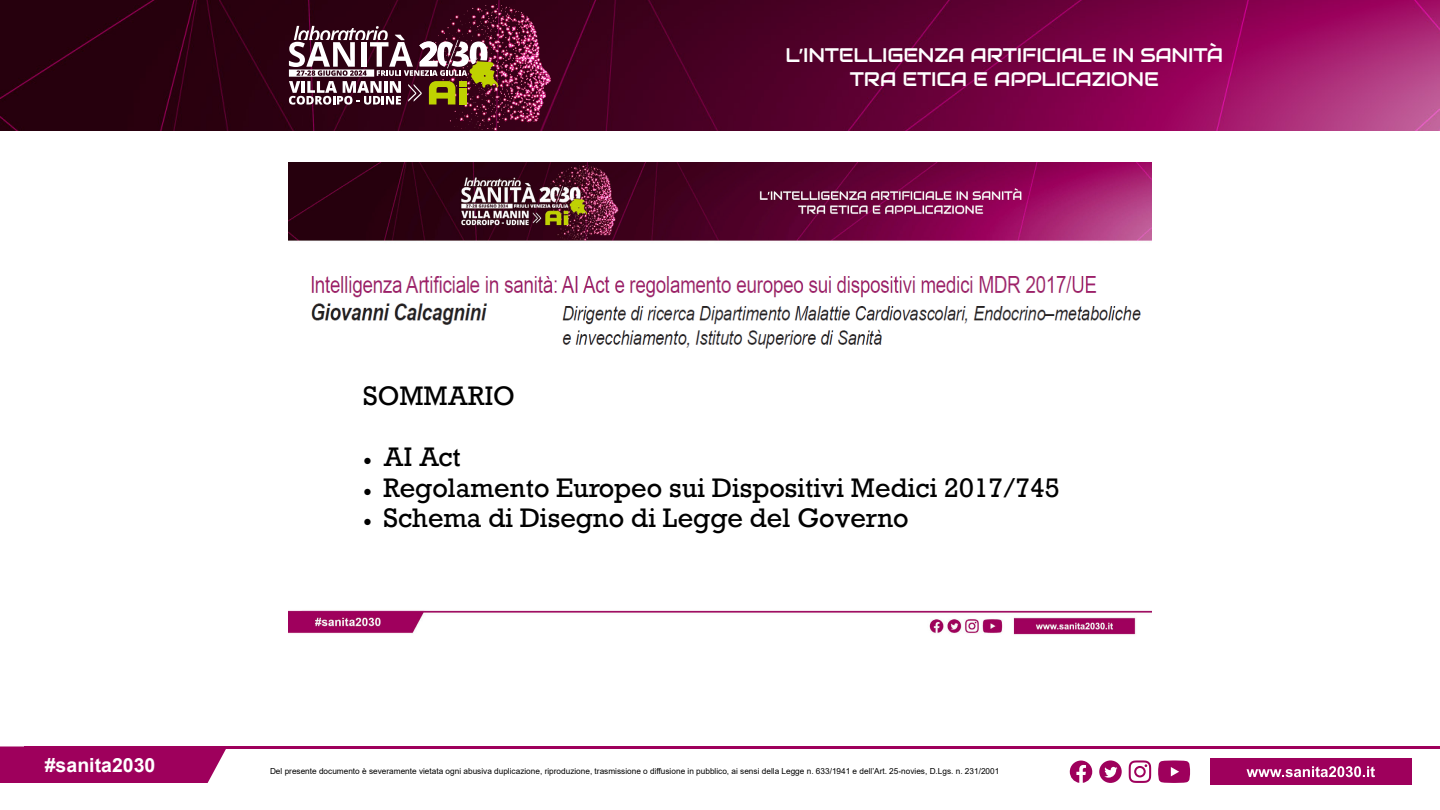
<style>
.page{position:relative;width:1440px;height:810px;background:#fff}
.page>*{position:absolute;margin:0;border:0;box-sizing:border-box;transform-origin:0 0}
.t1{font:25.2px "Rockwell";color:#000}
.t2{font:19.65px/23.6px "Audiowide";letter-spacing:-.01em;color:#fff;text-align:center}
.t3{font:700 19.5px "Arial";color:#fff}
.t4{font:8.25px "Arial";color:#000}
.s1{font-family:"Arial"}
</style>
<div class="page">
<img style="left:0;top:0;width:1440px;height:130px">
<img style="left:368px;top:0;width:189px;height:130px">
<svg style="left:289px;top:26px;width:209px;height:79px"></svg>
<div style="left:0;top:746px;width:226px;height:37px;background:#9e005c"></div>
<div style="left:1210px;top:759px;width:201px;height:26px;background:#9e005c"></div>
<hr style="left:24px;top:746px;width:1416px;height:3px;background:#9e005c">
<svg style="left:1247px;top:766px;width:128px;height:11px"></svg>
<svg style="left:1129px;top:760px;width:22px;height:23px"></svg>
<svg style="left:1158px;top:760px;width:32px;height:23px"></svg>
<svg style="left:1070px;top:761px;width:22px;height:22px"></svg>
<svg style="left:1099px;top:760px;width:23px;height:23px"></svg>
<img style="left:288px;top:162px;width:864px;height:473px">
<img style="left:303px;top:271px;width:842px;height:80px">
<h2 class="t2" style="left:785px;top:44px;width:439px">L’INTELLIGENZA ARTIFICIALE IN SANITÀ<br>TRA ETICA E APPLICAZIONE</h2>
<h3 class="t3" style="left:45px;top:751px;width:112px">#sanita2030</h3>
<h1 class="t1" style="left:363px;top:380px;width:153px">SOMMARIO</h1>
<h1 class="t1" style="left:363px;top:441px;width:99px"><span class="s1">•</span> AI Act</h1>
<h1 class="t1" style="left:363px;top:472px;width:698px"><span class="s1">•</span> Regolamento Europeo sui Dispositivi Medici 2017/745</h1>
<h1 class="t1" style="left:363px;top:502px;width:547px"><span class="s1">•</span> Schema di Disegno di Legge del Governo</h1>
<p class="t4" style="left:270px;top:765px;width:731px">Del presente documento è severamente vietata ogni abusiva duplicazione, riproduzione, trasmissione o diffusione in pubblico, ai sensi della Legge n. 633/1941 e dell’Art. 25-novies, D.Lgs. n. 231/2001</p>
</div>
